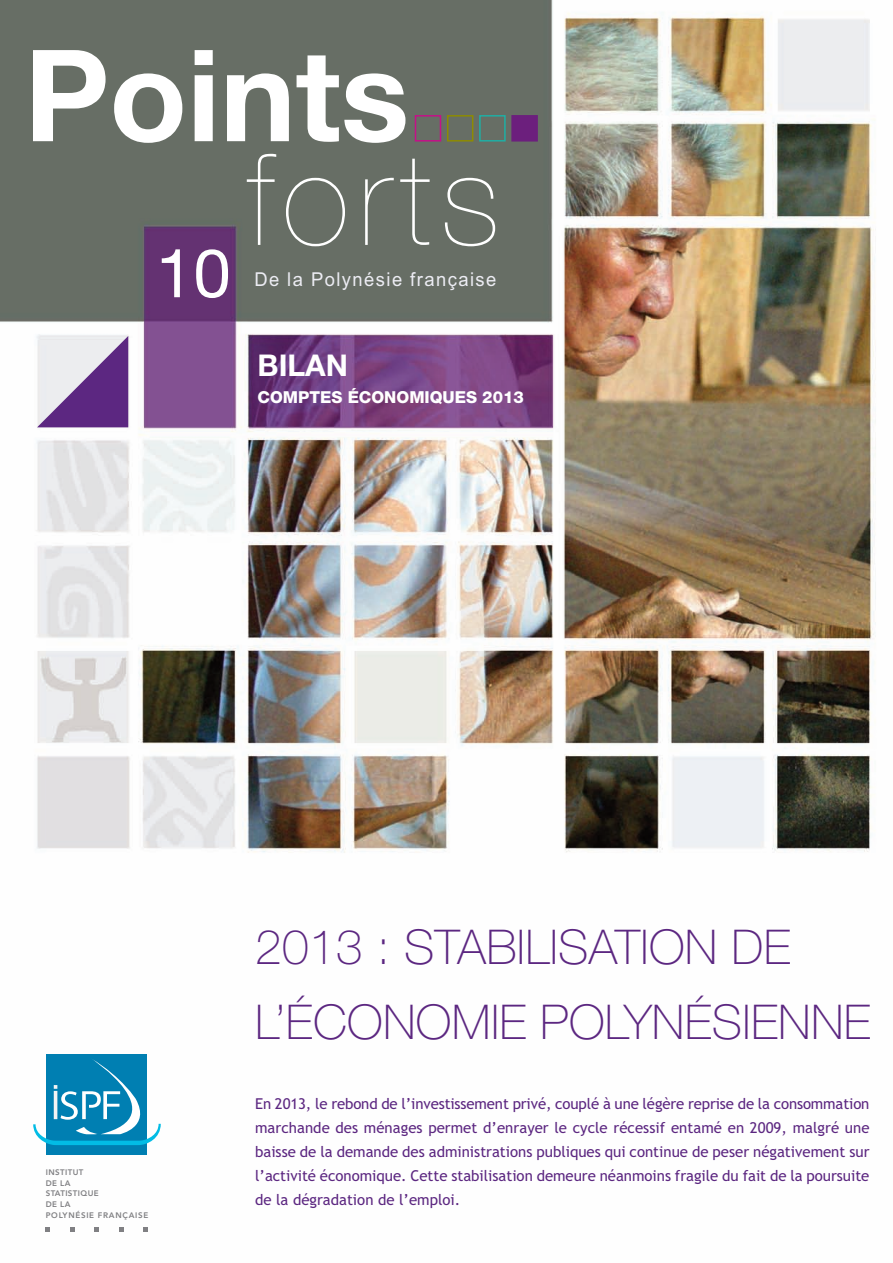
<style>
.page{position:relative;width:893px;height:1263px;background:#fff}
.page>*{position:absolute;margin:0;border:0;box-sizing:border-box;transform-origin:0 0}
.t1{font:700 127.5px "Helvetica Neue";color:#fff}
.t2{font:200 127.5px "Helvetica Neue";letter-spacing:.075em;color:#fff}
.t3{font:67.5px "Helvetica Neue";color:#fff}
.t4{font:100 48px/75px "Helvetica Neue";letter-spacing:.005em;color:#5c2781}
.t5{font:700 30px "Helvetica Neue";color:#fff}
.t6{font:19.2px "Arial";letter-spacing:.08em;color:#ececf3;scale:.96 1}
.t7{font:800 16.5px "Helvetica Neue";color:#fff}
.t8{font:15px/24px "Trebuchet MS";color:#5c2781;text-align:justify}
.t9{font:800 7.95px/10.8px "Avenir";letter-spacing:.05em;color:#808083}
</style>
<div class="page">
<img style="left:0;top:0;width:876px;height:1232px">
<div style="left:415px;top:115px;width:26px;height:27px;border:2px solid #c51088"></div>
<div style="left:447px;top:115px;width:26px;height:27px;border:2px solid #8d8b02"></div>
<div style="left:479px;top:115px;width:27px;height:27px;border:2px solid #1fafa4"></div>
<div style="left:512px;top:116px;width:25px;height:25px;background:#6c1f7d"></div>
<div style="left:511px;top:115px;width:27px;height:27px;border:2px solid #6c1f7d"></div>
<svg style="left:46px;top:1227px;width:4px;height:4px"></svg>
<svg style="left:70px;top:1227px;width:4px;height:4px"></svg>
<svg style="left:95px;top:1227px;width:4px;height:4px"></svg>
<svg style="left:119px;top:1227px;width:4px;height:4px"></svg>
<svg style="left:143px;top:1227px;width:4px;height:4px"></svg>
<div style="left:46px;top:1054px;width:101px;height:101px;background:#007fb2"></div>
<svg style="left:33px;top:1058px;width:144px;height:87px"></svg>
<svg style="left:37px;top:336px;width:91px;height:91px;background:#a48bb8"></svg>
<h1 class="t1" style="left:24px;top:17px;width:386px">Points</h1>
<h1 class="t2" style="left:247px;top:126px;width:255px">forts</h1>
<h2 class="t3" style="left:156px;top:249px;width:76px">10</h2>
<p class="t6" style="left:254px;top:267px;width:254px">De la Polynésie française</p>
<h3 class="t5" style="left:258px;top:354px;width:92px">BILAN</h3>
<p class="t7" style="left:258px;top:391px;width:268px">COMPTES ÉCONOMIQUES 2013</p>
<p class="t9" style="left:46px;top:1167px;width:104px">INSTITUT<br>DE LA<br>STATISTIQUE<br>DE LA<br>POLYNÉSIE FRANÇAISE</p>
<h3 class="t4" style="left:255px;top:914px;width:617px">2013 : STABILISATION DE<br>L’ÉCONOMIE POLYNÉSIENNE</h3>
<p class="t8" style="left:255px;top:1092px;width:616px">En 2013, le rebond de l’investissement privé, couplé à une légère reprise de la consommation marchande des ménages permet d’enrayer le cycle récessif entamé en 2009, malgré une baisse de la demande des administrations publiques qui continue de peser négativement sur l’activité économique. Cette stabilisation demeure néanmoins fragile du fait de la poursuite de la dégradation de l’emploi.</p>
</div>
